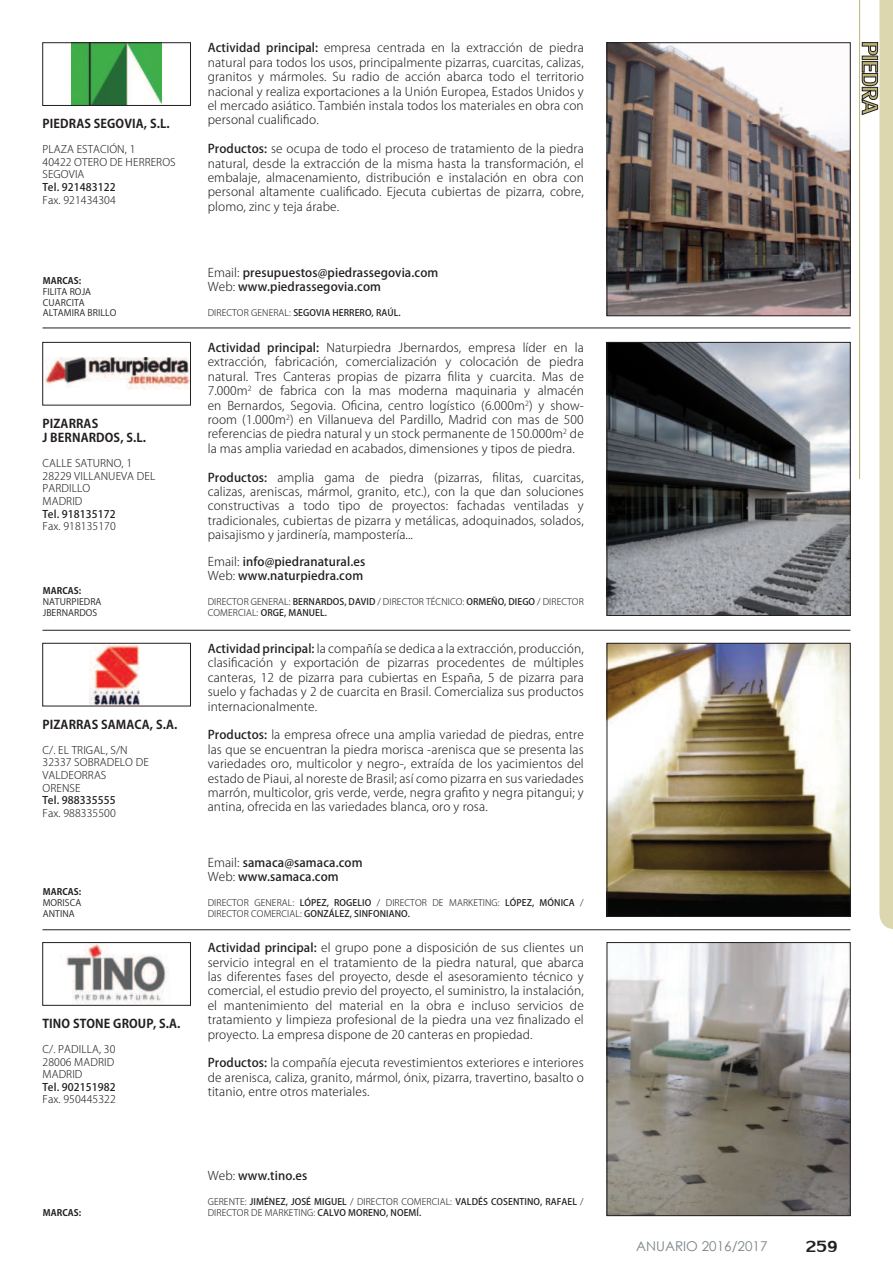
<style>
.page{position:relative;width:893px;height:1263px;background:#fff}
.page>*{position:absolute;margin:0;border:0;box-sizing:border-box;transform-origin:0 0}
.t1{font:24px "Lily UPC";color:#231f20}
.t2{font:13.5px "Century Gothic";color:#7b8387}
.t3{font:300 12px/14.4px "Koz Go Pro";letter-spacing:.01em;color:#231f20;text-align:justify}
.t4{font:500 12px/14.4px "Koz Go Pro";letter-spacing:.01em;color:#231f20}
.t5{font:700 12px/14.4px "Koz Go Pro";letter-spacing:.01em;color:#231f20}
.t6{font:300 10.5px/12.6px "Koz Go Pro";letter-spacing:.01em;color:#231f20}
.t7{font:500 10.5px "Koz Go Pro";letter-spacing:.01em;color:#231f20}
.t8{font:300 9px/10.5px "Koz Go Pro";letter-spacing:.01em;color:#231f20}
.t9{font:500 9px "Koz Go Pro";letter-spacing:.01em;color:#231f20}
.t10{font:9px/10.8px "Koz Go Pro";letter-spacing:.01em;color:#231f20}
.t11{font:700 9px "Koz Go Pro";letter-spacing:.01em;color:#231f20}
.s1{font-weight:500}
.s2{font-weight:300}
</style>
<div class="page">
<svg style="left:862px;top:0;width:31px;height:929px"></svg>
<hr style="left:859px;top:0;width:1px;height:479px;background:#bbb470">
<hr style="left:43px;top:328px;width:807px;height:1px;background:#231f20">
<hr style="left:43px;top:630px;width:807px;height:1px;background:#231f20">
<hr style="left:43px;top:929px;width:807px;height:1px;background:#231f20">
<img style="left:609px;top:45px;width:239px;height:269px">
<div style="left:607px;top:43px;width:243px;height:273px;border:1px solid #231f20"></div>
<img style="left:71px;top:45px;width:91px;height:59px">
<div style="left:43px;top:43px;width:148px;height:63px;border:1px solid #231f20"></div>
<img style="left:609px;top:344px;width:239px;height:270px">
<div style="left:607px;top:342px;width:243px;height:274px;border:1px solid #231f20"></div>
<img style="left:45px;top:358px;width:144px;height:32px">
<div style="left:43px;top:342px;width:148px;height:63px;border:1px solid #231f20"></div>
<img style="left:609px;top:645px;width:239px;height:269px">
<div style="left:607px;top:643px;width:243px;height:273px;border:1px solid #231f20"></div>
<img style="left:90px;top:645px;width:50px;height:59px">
<div style="left:43px;top:643px;width:148px;height:63px;border:1px solid #231f20"></div>
<img style="left:609px;top:944px;width:239px;height:270px">
<div style="left:607px;top:942px;width:243px;height:274px;border:1px solid #231f20"></div>
<img style="left:60px;top:944px;width:108px;height:59px">
<div style="left:43px;top:942px;width:148px;height:63px;border:1px solid #231f20"></div>
<p class="t5" style="left:43px;top:117px;width:129px">PIEDRAS SEGOVIA, S.L.</p>
<p class="t6" style="left:43px;top:143px;width:135px">PLAZA ESTACIÓN, 1<br>40422 OTERO DE HERREROS<br>SEGOVIA</p>
<p class="t7" style="left:43px;top:180px;width:75px">Tel. 921483122</p>
<p class="t6" style="left:43px;top:193px;width:75px">Fax. 921434304</p>
<p class="t11" style="left:43px;top:275px;width:40px">MARCAS:</p>
<p class="t10" style="left:43px;top:286px;width:75px">FILITA ROJA<br>CUARCITA<br>ALTAMIRA BRILLO</p>
<p class="t5" style="left:43px;top:417px;width:105px">PIZARRAS<br>J BERNARDOS, S.L.</p>
<p class="t6" style="left:43px;top:457px;width:114px">CALLE SATURNO, 1<br>28229 VILLANUEVA DEL<br>PARDILLO<br>MADRID</p>
<p class="t7" style="left:43px;top:507px;width:75px">Tel. 918135172</p>
<p class="t6" style="left:43px;top:520px;width:75px">Fax. 918135170</p>
<p class="t11" style="left:43px;top:585px;width:40px">MARCAS:</p>
<p class="t10" style="left:43px;top:597px;width:60px">NATURPIEDRA<br>JBERNARDOS</p>
<p class="t5" style="left:43px;top:718px;width:136px">PIZARRAS SAMACA, S.A.</p>
<p class="t6" style="left:43px;top:744px;width:108px">C/. EL TRIGAL, S/N<br>32337 SOBRADELO DE<br>VALDEORRAS<br>ORENSE</p>
<p class="t7" style="left:43px;top:793px;width:75px">Tel. 988335555</p>
<p class="t6" style="left:43px;top:807px;width:75px">Fax. 988335500</p>
<p class="t11" style="left:43px;top:886px;width:40px">MARCAS:</p>
<p class="t10" style="left:43px;top:898px;width:40px">MORISCA<br>ANTINA</p>
<p class="t5" style="left:43px;top:1017px;width:139px">TINO STONE GROUP, S.A.</p>
<p class="t6" style="left:43px;top:1043px;width:74px;text-align:justify">C/. PADILLA, 30<br>28006 MADRID MADRID</p>
<p class="t7" style="left:43px;top:1080px;width:75px">Tel. 902151982</p>
<p class="t6" style="left:43px;top:1093px;width:75px">Fax. 950445322</p>
<p class="t3" style="left:208px;top:41px;width:378px"><span class="s1">Actividad principal:</span> empresa centrada en la extracción de piedra natural para todos los usos, principalmente pizarras, cuarcitas, calizas, granitos y mármoles. Su radio de acción abarca todo el territorio nacional y realiza exportaciones a la Unión Europea, Estados Unidos y el mercado asiático. También instala todos los materiales en obra con personal cuali昀椀cado.</p>
<p class="t3" style="left:208px;top:142px;width:378px"><span class="s1">Productos:</span> se ocupa de todo el proceso de tratamiento de la piedra natural, desde la extracción de la misma hasta la transformación, el embalaje, almacenamiento, distribución e instalación en obra con personal altamente cuali昀椀cado. Ejecuta cubiertas de pizarra, cobre, plomo, zinc y teja árabe.</p>
<p class="t4" style="left:208px;top:266px;width:232px"><span class="s2">Email:</span> presupuestos@piedrassegovia.com<br><span class="s2">Web:</span> www.piedrassegovia.com</p>
<p class="t9" style="left:208px;top:307px;width:195px"><span class="s2">DIRECTOR GENERAL:</span> SEGOVIA HERRERO, RAÚL.</p>
<p class="t3" style="left:208px;top:340px;width:378px"><span class="s1">Actividad principal:</span> Naturpiedra Jbernardos, empresa líder en la extracción, fabricación, comercialización y colocación de piedra natural. Tres Canteras propias de pizarra 昀椀lita y cuarcita. Mas de 7.000m<sup>2</sup> de fabrica con la mas moderna maquinaria y almacén en Bernardos, Segovia. O昀椀cina, centro logístico (6.000m<sup>2</sup>) y show&shy;room (1.000m<sup>2</sup>) en Villanueva del Pardillo, Madrid con mas de 500 referencias de piedra natural y un stock permanente de 150.000m<sup>2</sup> de la mas amplia variedad en acabados, dimensiones y tipos de piedra.</p>
<p class="t3" style="left:208px;top:470px;width:378px"><span class="s1">Productos:</span> amplia gama de piedra (pizarras, 昀椀litas, cuarcitas, calizas, areniscas, mármol, granito, etc.), con la que dan soluciones constructivas a todo tipo de proyectos: fachadas ventiladas y tradicionales, cubiertas de pizarra y metálicas, adoquinados, solados, paisajismo y jardinería, mampostería...</p>
<p class="t4" style="left:208px;top:555px;width:159px"><span class="s2">Email:</span> info@piedranatural.es<br><span class="s2">Web:</span> www.naturpiedra.com</p>
<p class="t8" style="left:208px;top:597px;width:378px">DIRECTOR GENERAL: <span class="s1">BERNARDOS, DAVID</span> / DIRECTOR TÉCNICO: <span class="s1">ORMEÑO, DIEGO</span> / DIRECTOR<br>COMERCIAL: <span class="s1">ORGE, MANUEL.</span></p>
<p class="t3" style="left:208px;top:641px;width:378px"><span class="s1">Actividad principal:</span> la compañía se dedica a la extracción, producción, clasi昀椀cación y exportación de pizarras procedentes de múltiples canteras, 12 de pizarra para cubiertas en España, 5 de pizarra para suelo y fachadas y 2 de cuarcita en Brasil. Comercializa sus productos internacionalmente.</p>
<p class="t3" style="left:208px;top:728px;width:378px"><span class="s1">Productos:</span> la empresa ofrece una amplia variedad de piedras, entre las que se encuentran la piedra morisca -arenisca que se presenta las variedades oro, multicolor y negro-, extraída de los yacimientos del estado de Piaui, al noreste de Brasil; así como pizarra en sus variedades marrón, multicolor, gris verde, verde, negra gra昀椀to y negra pitangui; y antina, ofrecida en las variedades blanca, oro y rosa.</p>
<p class="t4" style="left:208px;top:856px;width:156px"><span class="s2">Email:</span> samaca@samaca.com<br><span class="s2">Web:</span> www.samaca.com</p>
<p class="t8" style="left:208px;top:897px;width:378px">DIRECTOR GENERAL: <span class="s1">LÓPEZ, ROGELIO</span> / DIRECTOR DE MARKETING: <span class="s1">LÓPEZ, MÓNICA</span> /<br>DIRECTOR COMERCIAL: <span class="s1">GONZÁLEZ, SINFONIANO.</span></p>
<p class="t3" style="left:208px;top:941px;width:378px"><span class="s1">Actividad principal:</span> el grupo pone a disposición de sus clientes un servicio integral en el tratamiento de la piedra natural, que abarca las diferentes fases del proyecto, desde el asesoramiento técnico y comercial, el estudio previo del proyecto, el suministro, la instalación, el mantenimiento del material en la obra e incluso servicios de tratamiento y limpieza profesional de la piedra una vez 昀椀nalizado el proyecto. La empresa dispone de 20 canteras en propiedad.</p>
<p class="t3" style="left:208px;top:1056px;width:378px"><span class="s1">Productos:</span> la compañía ejecuta revestimientos exteriores e interiores de arenisca, caliza, granito, mármol, ónix, pizarra, travertino, basalto o titanio, entre otros materiales.</p>
<p class="t4" style="left:208px;top:1169px;width:101px"><span class="s2">Web:</span> www.tino.es</p>
<p class="t9" style="left:208px;top:1196px;width:378px"><span class="s2">GERENTE:</span> JIMÉNEZ, JOSÉ MIGUEL <span class="s2">/ DIRECTOR COMERCIAL:</span> VALDÉS COSENTINO, RAFAEL <span class="s2">/</span></p>
<p class="t11" style="left:43px;top:1207px;width:40px">MARCAS:</p>
<p class="t8" style="left:208px;top:1207px;width:215px">DIRECTOR DE MARKETING: <span class="s1">CALVO MORENO, NOEMÍ.</span></p>
<p class="t2" style="left:636px;top:1241px;width:133px">ANUARIO 2016/2017</p>
<h1 class="t1" style="left:806px;top:1229px;width:34px">259</h1>
</div>
